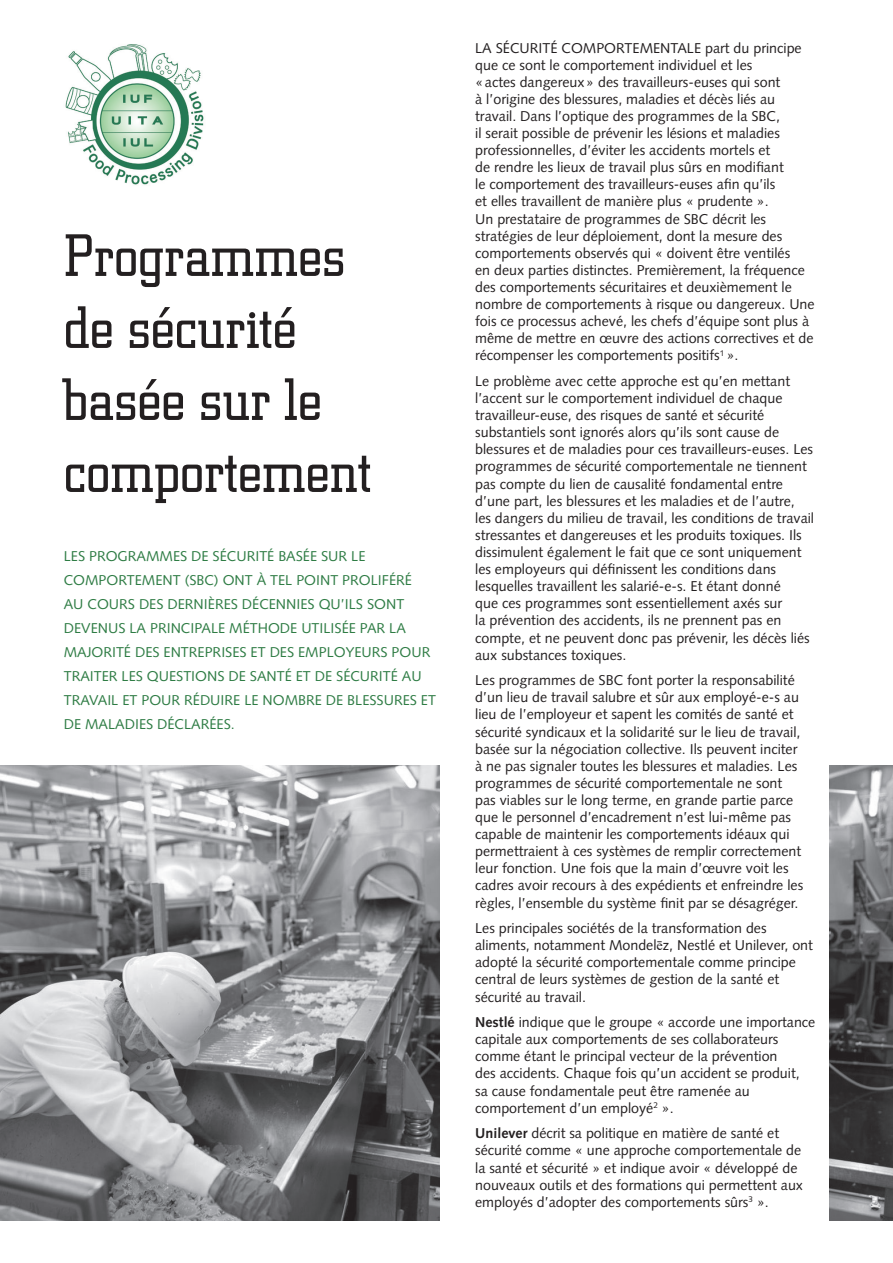
<style>
.page{position:relative;width:893px;height:1263px;background:#fff}
.page>*{position:absolute;margin:0;border:0;box-sizing:border-box;transform-origin:0 0}
.t1{font:300 60px/72px "Square Slabserif 711 BT";color:#231f20}
.t2{font:14.25px/17.1px "Syntax LT Std";color:#231f20}
.t3{font:14.25px/24px "Syntax LT Std";color:#2e7c44}
.s1{font-family:"Times New Roman"}
.s2{font-weight:700}
</style>
<div class="page">
<img style="left:0;top:765px;width:440px;height:455px">
<img style="left:65px;top:44px;width:139px;height:141px">
<img style="left:829px;top:765px;width:64px;height:455px">
<h1 class="t1" style="left:64px;top:218px;width:309px">Programmes de sécurité basée sur le comportement</h1>
<p class="t3" style="left:64px;top:544px;width:374px">Les programmes de sécurité basée sur le comportement (SBC) ont à tel point proliféré<br>au cours des dernières décennies qu’ils sont devenus la principale méthode utilisée par la majorité des entreprises et des employeurs pour traiter les questions de santé et de sécurité au travail et pour réduire le nombre de blessures et de maladies déclarées.</p>
<p class="t2" style="left:475px;top:39px;width:328px">La sécurité comportementale part du principe que ce sont le comportement individuel et les<br>«actes dangereux» des travailleurs-euses qui sont<br>à l’origine des blessures, maladies et décès liés au travail. Dans l’optique des programmes de la SBC,<br>il serait possible de prévenir les lésions et maladies professionnelles, d’éviter les accidents mortels et<br>de rendre les lieux de travail plus sûrs en modifiant<br>le comportement des travailleurs-euses afin qu’ils<br>et elles travaillent de manière plus « prudente ».<br>U n prestataire de programmes de SBC</p>
<p class="t2" style="left:475px;top:210px;width:341px;text-indent:237px">décrit les stratégies de leur déploiement, dont la mesure des comportements observés qui « doivent être ventilés<br>en deux parties distinctes. Premièrement, la fréquence des comportements sécuritaires et deuxièmement le nombre de comportements à risque ou dangereux. U ne fois ce processus achevé, les chefs d’équipe sont plus à même de mettre en œuvre des actions correctives et de récompenser les comportements positifs<sup>1</sup> ».</p>
<p class="t2" style="left:475px;top:373px;width:340px">Le problème avec cette approche est qu’en mettant l’accent sur le comportement individuel de chaque travailleur-euse, des risques de santé et sécurité substantiels sont ignorés alors qu’ils sont cause de blessures et de maladies pour ces travailleurs-euses. Les programmes de sécurité comportementale ne tiennent pas compte du lien de causalité fondamental entre d’une part, les blessures et les maladies et de l’autre, les dangers du milieu de travail, les conditions de travail stressantes et dangereuses et les produits toxiques. I ls dissimulent également le fait que ce sont uniquement les employeurs qui définissent les conditions dans lesquelles travaillent les salarié-e-s. Et étant donné<br>que ces programmes sont essentiellement axés sur<br>la prévention des accidents, ils ne prennent pas en compte, et ne peuvent donc pas prévenir, les décès liés aux substances toxiques.</p>
<p class="t2" style="left:475px;top:672px;width:133px">Les programmes de SBC</p>
<p class="t2" style="left:475px;top:672px;width:330px;text-indent:152px">font porter la responsabilité d’un lieu de travail salubre et sûr aux employé-e-s au lieu de l’employeur et sapent les comités de santé et sécurité syndicaux et la solidarité sur le lieu de travail, basée sur la négociation collective. I ls peuvent inciter à ne pas signaler toutes les blessures et maladies. Les programmes de sécurité comportementale ne sont pas viables sur le long terme, en grande partie parce que le personnel d’encadrement n’est lui-même pas capable de maintenir les comportements idéaux qui permettraient à ces systèmes de remplir correctement leur fonction. U ne fois que la main d’œuvre voit les cadres avoir recours à des expédients et enfreindre les règles, l’ensemble du système finit par se désagréger.</p>
<p class="t2" style="left:475px;top:920px;width:339px">Les principales sociétés de la transformation des aliments, notamment Mondel<span class="s1">ē</span>z, Nestlé et U nilever, ont adopté la sécurité comportementale comme principe central de leurs systèmes de gestion de la santé et sécurité au travail.</p>
<p class="t2" style="left:475px;top:1014px;width:342px"><span class="s2">Nestlé</span> indique que le groupe « accorde une importance capitale aux comportements de ses collaborateurs comme étant le principal vecteur de la prévention<br>des accidents. Chaque fois qu’un accident se produit, sa cause fondamentale peut être ramenée au comportement d’un employé<sup>2</sup> ».</p>
<p class="t2" style="left:475px;top:1125px;width:329px"><span class="s2">Unilever</span> décrit sa politique en matière de santé et sécurité comme « une approche comportementale de la santé et sécurité » et indique avoir « développé de nouveaux outils et des formations qui permettent aux employés d’adopter des comportements sûrs<sup>3</sup> ».</p>
</div>
